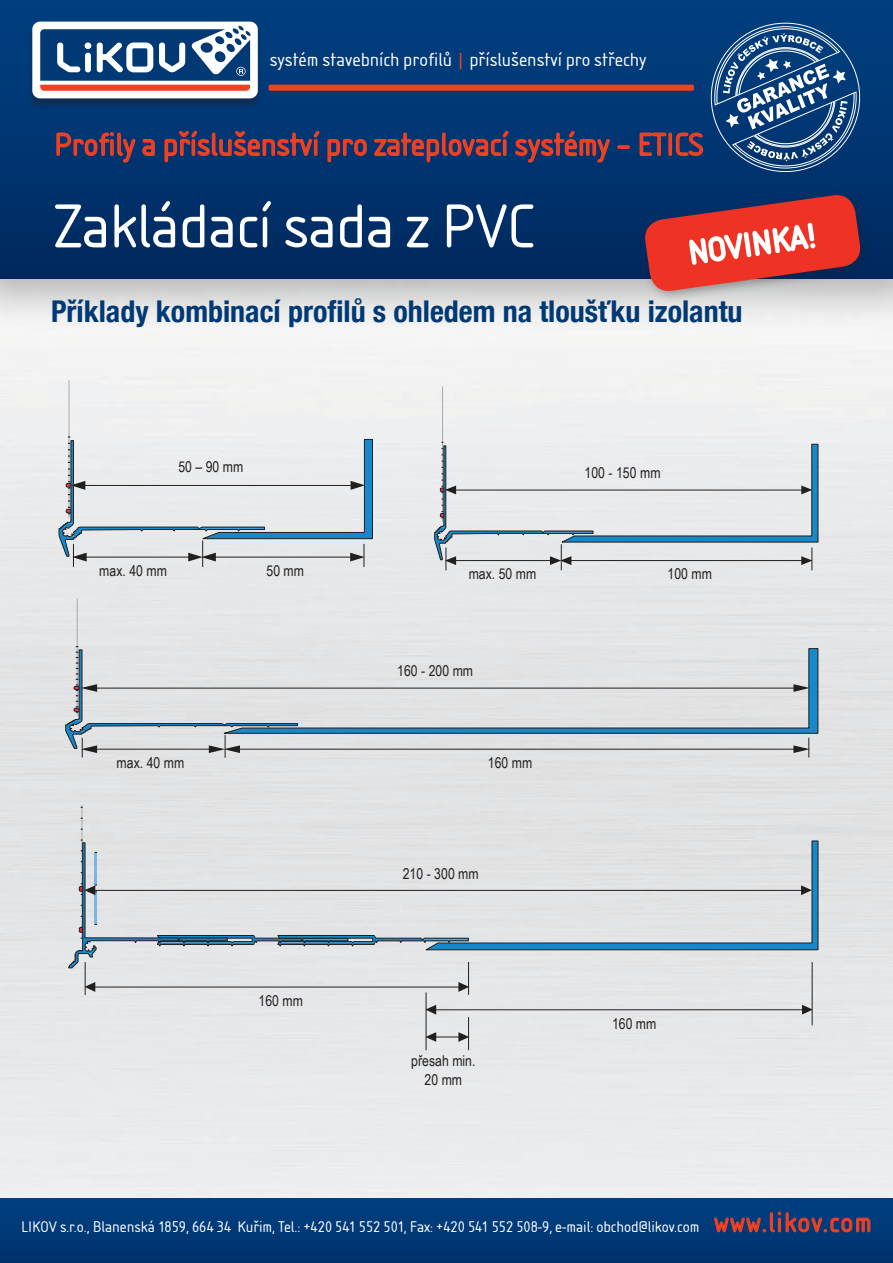
<style>
.page{position:relative;width:893px;height:1263px;background:#fff}
.page>*{position:absolute;margin:0;border:0;box-sizing:border-box;transform-origin:0 0}
.t1{font:64.5px "Isonorm D";letter-spacing:-.01em;color:#fff}
.t2{font:33px "Isonorm D";color:#ef4123}
.t3{font:700 condensed 30px "Helvetica Neue LT Com";color:#003974}
.t4{font:28.5px "Isonorm D";letter-spacing:.05em;color:#ef4123}
.t5{font:19.5px "Isonorm D";color:#fff}
.t6{font:16.05px "Isonorm D";color:#fff}
.t7{font:15px/18.9px "Arial Narrow";color:#231f20;text-align:center}
.s1{color:#ef4123}
</style>
<div class="page">
<div style="left:0;top:0;width:893px;height:334px;background:#231f20;opacity:.37"></div>
<div style="left:0;top:0;width:893px;height:279px;background:linear-gradient(to bottom,#014080,#002960)"></div>
<div style="left:0;top:1198px;width:893px;height:65px;background:#003976"></div>
<svg style="left:714px;top:1211px;width:157px;height:22px"></svg>
<div style="left:639px;top:189px;width:233px;height:114px;background:#231f20;opacity:.31"></div>
<svg style="left:643px;top:192px;width:220px;height:101px;background:#b65053"></svg>
<svg style="left:56px;top:131px;width:100px;height:33px;background:#36375e"></svg>
<svg style="left:163px;top:130px;width:448px;height:34px;background:#36375e"></svg>
<svg style="left:617px;top:144px;width:14px;height:6px"></svg>
<div style="left:28px;top:23px;width:235px;height:86px;background:#231f20;opacity:.4"></div>
<div style="left:32px;top:22px;width:226px;height:76px;background:#fff;border-radius:8px"></div>
<svg style="left:40px;top:26px;width:211px;height:65px"></svg>
<div style="left:269px;top:85px;width:425px;height:6px;background:#ef4123"></div>
<svg style="left:639px;top:23px;width:231px;height:149px;background:#2a5487"></svg>
<hr style="left:442px;top:386px;width:1px;height:136px;background:#a8aaad">
<svg style="left:434px;top:442px;width:384px;height:128px;background:#d9dde1"></svg>
<hr style="left:69px;top:380px;width:1px;height:138px;background:#a8aaad">
<svg style="left:59px;top:436px;width:314px;height:131px;background:#d4dbdf"></svg>
<svg style="left:298px;top:648px;width:520px;height:86px;background:#ced6db"></svg>
<hr style="left:77px;top:598px;width:1px;height:117px;background:#a8aaad">
<hr style="left:96px;top:688px;width:698px;height:1px;background:#221f1f">
<svg style="left:793px;top:684px;width:17px;height:8px"></svg>
<hr style="left:239px;top:749px;width:555px;height:1px;background:#221f1f">
<svg style="left:65px;top:646px;width:233px;height:112px;background:#d0d4d7"></svg>
<svg style="left:793px;top:738px;width:17px;height:19px"></svg>
<hr style="left:82px;top:805px;width:1px;height:133px;background:#a8aaad">
<hr style="left:85px;top:962px;width:1px;height:33px;background:#221f1f">
<hr style="left:95px;top:987px;width:364px;height:1px;background:#221f1f">
<svg style="left:85px;top:982px;width:10px;height:10px"></svg>
<svg style="left:458px;top:982px;width:10px;height:10px"></svg>
<svg style="left:68px;top:839px;width:750px;height:129px;background:#d4d9dc"></svg>
<hr style="left:436px;top:1009px;width:366px;height:1px;background:#221f1f">
<svg style="left:425px;top:1005px;width:11px;height:9px"></svg>
<svg style="left:802px;top:1005px;width:10px;height:9px"></svg>
<hr style="left:812px;top:962px;width:1px;height:63px;background:#221f1f">
<hr style="left:426px;top:992px;width:1px;height:58px;background:#221f1f">
<hr style="left:468px;top:962px;width:1px;height:33px;background:#221f1f">
<svg style="left:425px;top:1032px;width:43px;height:10px"></svg>
<hr style="left:468px;top:1017px;width:1px;height:33px;background:#221f1f">
<p class="t5" style="left:270px;top:48px;width:378px">systém stavebních profilů <span class="s1">|</span> příslušenství pro střechy</p>
<h2 class="t2" style="left:54px;top:126px;width:651px">Profily a příslušenství pro zateplovací systémy – ETICS</h2>
<h1 class="t1" style="left:54px;top:190px;width:482px">Zakládací sada z PVC</h1>
<h3 class="t3" style="left:51px;top:293px;width:693px">Příklady kombinací profilů s ohledem na tloušťku izolantu</h3>
<p class="t7" style="left:178px;top:456px;width:66px">50 – 90 mm</p>
<p class="t7" style="left:585px;top:463px;width:77px">100 - 150 mm</p>
<p class="t7" style="left:99px;top:561px;width:69px">max. 40 mm</p>
<p class="t7" style="left:267px;top:561px;width:39px">50 mm</p>
<p class="t7" style="left:469px;top:564px;width:69px">max. 50 mm</p>
<p class="t7" style="left:668px;top:564px;width:46px">100 mm</p>
<p class="t7" style="left:397px;top:660px;width:77px">160 - 200 mm</p>
<p class="t7" style="left:117px;top:752px;width:69px">max. 40 mm</p>
<p class="t7" style="left:488px;top:752px;width:46px">160 mm</p>
<p class="t7" style="left:259px;top:991px;width:46px">160 mm</p>
<p class="t7" style="left:403px;top:863px;width:77px">210 - 300 mm</p>
<p class="t7" style="left:411px;top:1050px;width:66px">přesah min.<br>20 mm</p>
<p class="t7" style="left:612px;top:1013px;width:46px">160 mm</p>
<p class="t6" style="left:21px;top:1218px;width:680px">LIKOV s.r.o., Blanenská 1859, 664 34 Kuřim, Tel.: +420 541 552 501, Fax: +420 541 552 508-9, e-mail: obchod@likov.com</p>
<h3 class="t4" style="left:714px;top:1206px;width:159px">www.likov.com</h3>
</div>
